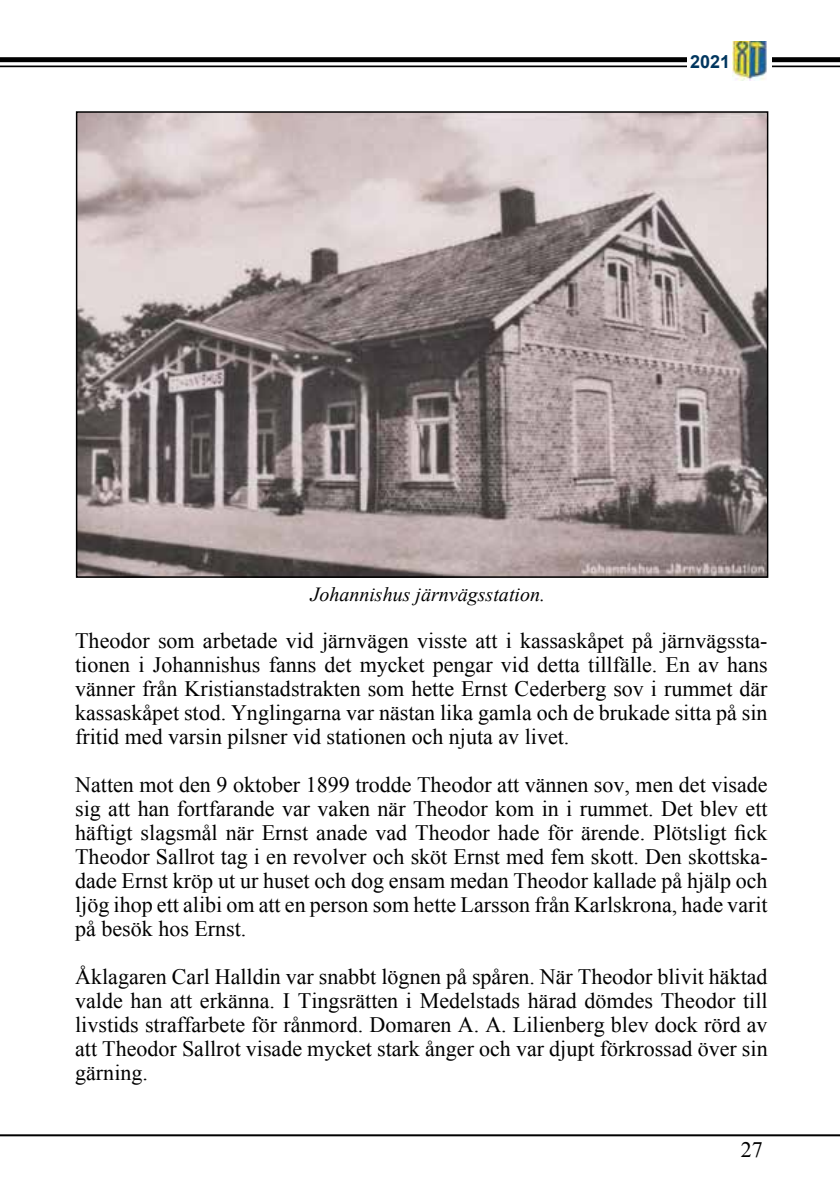
<style>
.page{position:relative;width:840px;height:1191px;background:#fff}
.page>*{position:absolute;margin:0;border:0;box-sizing:border-box;transform-origin:0 0}
.t1{font:22px/24px "Times New Roman";color:#000;text-align:justify}
.t2{font:italic 20px "Times New Roman";color:#000}
.t3{font:700 18px "Arial";color:#00365f}
</style>
<div class="page">
<div style="left:0;top:57px;width:839px;height:5px;background:#000"></div>
<hr style="left:0;top:66px;width:839px;height:1px;background:#000">
<hr style="left:0;top:1134px;width:839px;height:2px;background:#000">
<div style="left:686px;top:48px;width:84px;height:33px;background:#fff"></div>
<img style="left:79px;top:114px;width:686px;height:461px">
<div style="left:76px;top:111px;width:692px;height:467px;border:2px solid #000"></div>
<img style="left:732px;top:41px;width:34px;height:40px">
<p class="t3" style="left:689px;top:49px;width:42px">2021</p>
<p class="t2" style="left:310px;top:580px;width:236px">Johannishus järnvägsstation.</p>
<p class="t1" style="left:75px;top:628px;width:693px">Theodor som arbetade vid järnvägen visste att i kassaskåpet på järnvägssta&shy;tionen i Johannishus fanns det mycket pengar vid detta tillfälle. En av hans vänner från Kristianstadstrakten som hette Ernst Cederberg sov i rummet där kassaskåpet stod. Ynglingarna var nästan lika gamla och de brukade sitta på sin fritid med varsin pilsner vid stationen och njuta av livet.</p>
<p class="t1" style="left:75px;top:772px;width:693px">Natten mot den 9 oktober 1899 trodde Theodor att vännen sov, men det visade sig att han fortfarande var vaken när Theodor kom in i rummet. Det blev ett häftigt slagsmål när Ernst anade vad Theodor hade för ärende. Plötsligt fick Theodor Sallrot tag i en revolver och sköt Ernst med fem skott. Den skottska&shy;dade Ernst kröp ut ur huset och dog ensam medan Theodor kallade på hjälp och ljög ihop ett alibi om att en person som hette Larsson från Karlskrona, hade varit på besök hos Ernst.</p>
<p class="t1" style="left:75px;top:964px;width:693px">Åklagaren Carl Halldin var snabbt lögnen på spåren. När Theodor blivit häktad valde han att erkänna. I Tingsrätten i Medelstads härad dömdes Theodor till livstids straffarbete för rånmord. Domaren A. A. Lilienberg blev dock rörd av att Theodor Sallrot visade mycket stark ånger och var djupt förkrossad över sin gärning.</p>
<p class="t1" style="left:740px;top:1136px;width:23px">27</p>
</div>
